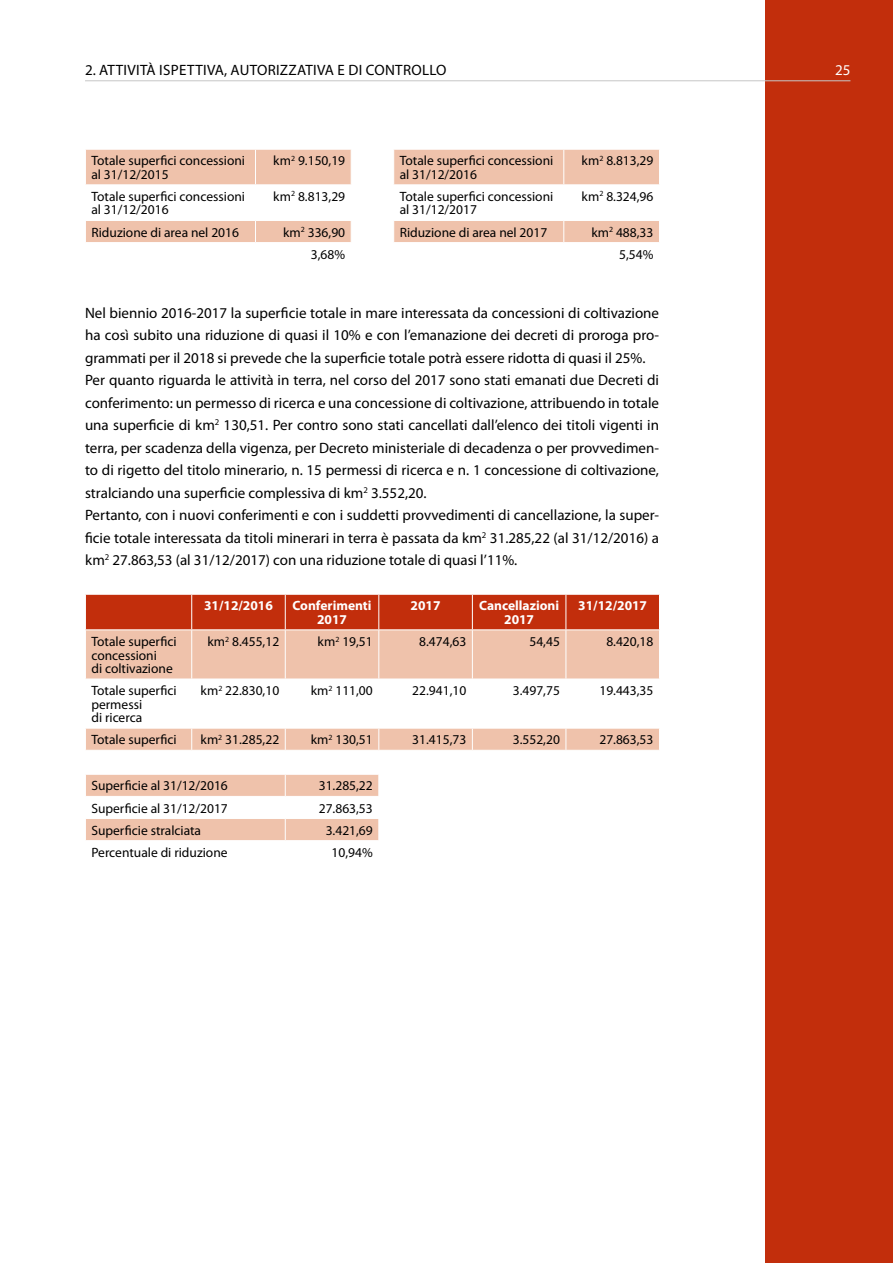
<style>
.page{position:relative;width:893px;height:1263px;background:#fff}
.page>*{position:absolute;margin:0;border:0;box-sizing:border-box;transform-origin:0 0}
.t1{font:15px/22.5px "Myriad Pro";color:#000}
.t2{font:15px "Myriad Pro";letter-spacing:.02em;color:#000}
.t3{font:15px "Myriad Pro";color:#fff}
.t4{font:13.5px/13.5px "Myriad Pro";color:#000}
.t5{font:700 13.5px/13.5px "Myriad Pro";color:#fff;text-align:center}
</style>
<div class="page">
<div style="left:765px;top:0;width:128px;height:1263px;background:#c22e0c"></div>
<svg style="left:86px;top:150px;width:573px;height:92px;fill:#efc2ab"></svg>
<hr style="left:255px;top:150px;width:1px;height:34px;background:#fff">
<hr style="left:351px;top:150px;width:1px;height:34px;background:#fff">
<hr style="left:393px;top:150px;width:1px;height:34px;background:#fff">
<hr style="left:563px;top:150px;width:1px;height:34px;background:#fff">
<hr style="left:85px;top:184px;width:170px;height:1px;background:#fff">
<hr style="left:255px;top:184px;width:96px;height:1px;background:#fff">
<hr style="left:255px;top:185px;width:1px;height:35px;background:#fff">
<hr style="left:351px;top:184px;width:43px;height:1px;background:#fff">
<hr style="left:351px;top:185px;width:1px;height:35px;background:#fff">
<hr style="left:394px;top:184px;width:170px;height:1px;background:#fff">
<hr style="left:393px;top:185px;width:1px;height:35px;background:#fff">
<hr style="left:564px;top:184px;width:96px;height:1px;background:#fff">
<hr style="left:563px;top:185px;width:1px;height:35px;background:#fff">
<hr style="left:85px;top:220px;width:170px;height:1px;background:#fff">
<hr style="left:255px;top:220px;width:96px;height:1px;background:#fff">
<hr style="left:351px;top:220px;width:43px;height:1px;background:#fff">
<hr style="left:394px;top:220px;width:170px;height:1px;background:#fff">
<hr style="left:564px;top:220px;width:96px;height:1px;background:#fff">
<svg style="left:255px;top:221px;width:1px;height:22px"></svg>
<svg style="left:351px;top:221px;width:1px;height:21px"></svg>
<svg style="left:393px;top:221px;width:1px;height:21px"></svg>
<svg style="left:563px;top:221px;width:1px;height:21px"></svg>
<div style="left:86px;top:595px;width:573px;height:34px;background:#c22e0c"></div>
<svg style="left:86px;top:630px;width:573px;height:120px;fill:#efc2ab"></svg>
<hr style="left:191px;top:595px;width:1px;height:34px;background:#fff">
<hr style="left:285px;top:595px;width:1px;height:34px;background:#fff">
<hr style="left:378px;top:595px;width:1px;height:34px;background:#fff">
<hr style="left:472px;top:595px;width:1px;height:34px;background:#fff">
<hr style="left:566px;top:595px;width:1px;height:34px;background:#fff">
<hr style="left:191px;top:630px;width:1px;height:49px;background:#fff">
<hr style="left:285px;top:630px;width:1px;height:49px;background:#fff">
<hr style="left:378px;top:630px;width:1px;height:49px;background:#fff">
<hr style="left:472px;top:630px;width:1px;height:49px;background:#fff">
<hr style="left:566px;top:630px;width:1px;height:49px;background:#fff">
<hr style="left:85px;top:679px;width:107px;height:1px;background:#fff">
<hr style="left:192px;top:679px;width:93px;height:1px;background:#fff">
<hr style="left:191px;top:679px;width:1px;height:49px;background:#fff">
<hr style="left:285px;top:679px;width:94px;height:1px;background:#fff">
<hr style="left:285px;top:679px;width:1px;height:49px;background:#fff">
<hr style="left:379px;top:679px;width:93px;height:1px;background:#fff">
<hr style="left:378px;top:679px;width:1px;height:49px;background:#fff">
<hr style="left:472px;top:679px;width:94px;height:1px;background:#fff">
<hr style="left:472px;top:679px;width:1px;height:49px;background:#fff">
<hr style="left:566px;top:679px;width:94px;height:1px;background:#fff">
<hr style="left:566px;top:679px;width:1px;height:49px;background:#fff">
<hr style="left:85px;top:728px;width:107px;height:1px;background:#fff">
<hr style="left:192px;top:728px;width:93px;height:1px;background:#fff">
<svg style="left:191px;top:728px;width:1px;height:22px"></svg>
<hr style="left:285px;top:728px;width:94px;height:1px;background:#fff">
<svg style="left:285px;top:728px;width:1px;height:22px"></svg>
<hr style="left:379px;top:728px;width:93px;height:1px;background:#fff">
<svg style="left:378px;top:728px;width:1px;height:22px"></svg>
<hr style="left:472px;top:728px;width:94px;height:1px;background:#fff">
<svg style="left:472px;top:728px;width:1px;height:22px"></svg>
<hr style="left:566px;top:728px;width:94px;height:1px;background:#fff">
<svg style="left:566px;top:728px;width:1px;height:22px"></svg>
<svg style="left:86px;top:774px;width:293px;height:67px"></svg>
<hr style="left:85px;top:80px;width:765px;height:1px;background:#c6c6c6">
<p class="t2" style="left:85px;top:62px;width:363px">2. ATTIVITÀ ISPETTIVA, AUTORIZZATIVA E DI CONTROLLO</p>
<p class="t3" style="left:835px;top:62px;width:17px">25</p>
<p class="t4" style="left:91px;top:154px;width:155px">Totale superfici concessioni al 31/12/2015</p>
<p class="t4" style="left:273px;top:154px;width:73px">km<sup>2</sup> 9.150,19</p>
<p class="t4" style="left:400px;top:154px;width:155px">Totale superfici concessioni al 31/12/2016</p>
<p class="t4" style="left:582px;top:154px;width:73px">km<sup>2</sup> 8.813,29</p>
<p class="t4" style="left:91px;top:190px;width:155px">Totale superfici concessioni al 31/12/2016</p>
<p class="t4" style="left:273px;top:190px;width:73px">km<sup>2</sup> 8.813,29</p>
<p class="t4" style="left:400px;top:190px;width:155px">Totale superfici concessioni al 31/12/2017</p>
<p class="t4" style="left:582px;top:190px;width:73px">km<sup>2</sup> 8.324,96</p>
<p class="t4" style="left:91px;top:226px;width:149px">Riduzione di area nel 2016</p>
<p class="t4" style="left:283px;top:226px;width:64px">km<sup>2</sup> 336,90</p>
<p class="t4" style="left:400px;top:226px;width:149px">Riduzione di area nel 2017</p>
<p class="t4" style="left:591px;top:226px;width:64px">km<sup>2</sup> 488,33</p>
<p class="t4" style="left:311px;top:248px;width:36px">3,68%</p>
<p class="t4" style="left:619px;top:248px;width:36px">5,54%</p>
<p class="t1" style="left:85px;top:302px;width:576px">Nel biennio 2016-2017 la superficie totale in mare interessata da concessioni di coltivazione ha così subito una riduzione di quasi il 10% e con l’emanazione dei decreti di proroga pro&shy;grammati per il 2018 si prevede che la superficie totale potrà essere ridotta di quasi il 25%.<br>Per quanto riguarda le attività in terra, nel corso del 2017 sono stati emanati due Decreti di conferimento: un permesso di ricerca e una concessione di coltivazione, attribuendo in totale una superficie di km<sup>2</sup> 130,51. Per contro sono stati cancellati dall’elenco dei titoli vigenti in terra, per scadenza della vigenza, per Decreto ministeriale di decadenza o per provvedimen&shy;to di rigetto del titolo minerario, n. 15 permessi di ricerca e n. 1 concessione di coltivazione, stralciando una superficie complessiva di km<sup>2</sup> 3.552,20.<br>Pertanto, con i nuovi conferimenti e con i suddetti provvedimenti di cancellazione, la super&shy;ficie totale interessata da titoli minerari in terra è passata da km<sup>2</sup> 31.285,22 (al 31/12/2016) a km<sup>2</sup> 27.863,53 (al 31/12/2017) con una riduzione totale di quasi l’11%.</p>
<p class="t5" style="left:204px;top:599px;width:70px">31/12/2016</p>
<p class="t5" style="left:292px;top:599px;width:81px">Conferimenti<br>2017</p>
<p class="t5" style="left:411px;top:599px;width:31px">2017</p>
<p class="t5" style="left:479px;top:599px;width:81px">Cancellazioni<br>2017</p>
<p class="t5" style="left:578px;top:599px;width:70px">31/12/2017</p>
<p class="t4" style="left:91px;top:635px;width:87px">Totale superfici concessioni<br>di coltivazione</p>
<p class="t4" style="left:207px;top:635px;width:73px">km<sup>2</sup> 8.455,12</p>
<p class="t4" style="left:318px;top:635px;width:57px">km<sup>2</sup> 19,51</p>
<p class="t4" style="left:419px;top:635px;width:49px">8.474,63</p>
<p class="t4" style="left:529px;top:635px;width:32px">54,45</p>
<p class="t4" style="left:606px;top:635px;width:49px">8.420,18</p>
<p class="t4" style="left:91px;top:684px;width:87px">Totale superfici permessi<br>di ricerca</p>
<p class="t4" style="left:201px;top:684px;width:80px">km<sup>2</sup> 22.830,10</p>
<p class="t4" style="left:311px;top:684px;width:64px">km<sup>2</sup> 111,00</p>
<p class="t4" style="left:412px;top:684px;width:56px">22.941,10</p>
<p class="t4" style="left:513px;top:684px;width:49px">3.497,75</p>
<p class="t4" style="left:599px;top:684px;width:56px">19.443,35</p>
<p class="t4" style="left:91px;top:733px;width:87px">Totale superfici</p>
<p class="t4" style="left:200px;top:733px;width:80px">km<sup>2</sup> 31.285,22</p>
<p class="t4" style="left:311px;top:733px;width:64px">km<sup>2</sup> 130,51</p>
<p class="t4" style="left:412px;top:733px;width:56px">31.415,73</p>
<p class="t4" style="left:513px;top:733px;width:49px">3.552,20</p>
<p class="t4" style="left:599px;top:733px;width:56px">27.863,53</p>
<p class="t4" style="left:91px;top:779px;width:138px">Superficie al 31/12/2016</p>
<p class="t4" style="left:319px;top:779px;width:56px">31.285,22</p>
<p class="t4" style="left:91px;top:801px;width:138px">Superficie al 31/12/2017</p>
<p class="t4" style="left:319px;top:801px;width:56px">27.863,53</p>
<p class="t4" style="left:91px;top:824px;width:111px">Superficie stralciata</p>
<p class="t4" style="left:326px;top:824px;width:49px">3.421,69</p>
<p class="t4" style="left:91px;top:846px;width:138px">Percentuale di riduzione</p>
<p class="t4" style="left:332px;top:846px;width:43px">10,94%</p>
</div>
